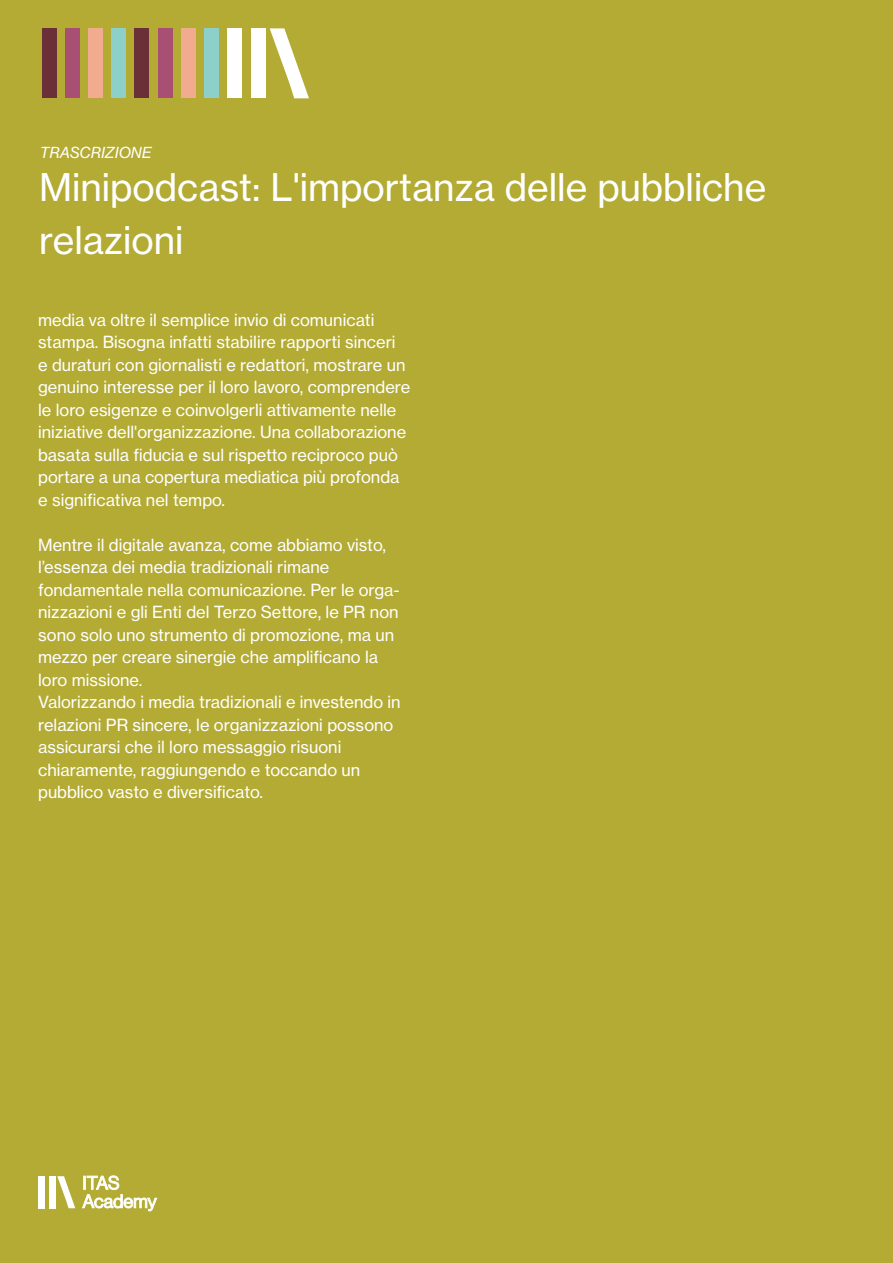
<style>
.page{position:relative;width:893px;height:1263px;background:#b3ab34}
.page>*{position:absolute;margin:0;border:0;box-sizing:border-box;transform-origin:0 0}
.t1{font:37.5px/52.5px "N Haas Grotesk TX Pro 55 Rg";color:#fff}
.t2{font:16.5px/22.5px "N Haas Grotesk TX Pro 55 Rg";color:#fff}
.t3{font:15px "N Haas Grotesk TX Pro 56 It";color:#fff}
</style>
<div class="page">
<div style="left:49px;top:1176px;width:7px;height:32px;background:#fff"></div>
<div style="left:38px;top:1176px;width:6px;height:32px;background:#fff"></div>
<svg style="left:57px;top:1176px;width:18px;height:32px"></svg>
<svg style="left:82px;top:1175px;width:76px;height:36px"></svg>
<div style="left:252px;top:28px;width:14px;height:70px;background:#fff"></div>
<div style="left:228px;top:28px;width:14px;height:70px;background:#fff"></div>
<div style="left:204px;top:28px;width:15px;height:70px;background:#8dd0c9"></div>
<div style="left:181px;top:28px;width:14px;height:70px;background:#f1ab8e"></div>
<div style="left:158px;top:28px;width:14px;height:70px;background:#a94f74"></div>
<div style="left:135px;top:28px;width:14px;height:70px;background:#6b2f38"></div>
<div style="left:112px;top:28px;width:14px;height:70px;background:#8dd0c9"></div>
<div style="left:88px;top:28px;width:15px;height:70px;background:#f1ab8e"></div>
<div style="left:65px;top:28px;width:14px;height:70px;background:#a94f74"></div>
<div style="left:42px;top:28px;width:14px;height:70px;background:#6b2f38"></div>
<svg style="left:270px;top:28px;width:39px;height:70px"></svg>
<p class="t3" style="left:40px;top:144px;width:114px">TRASCRIZIONE</p>
<h1 class="t1" style="left:39px;top:161px;width:729px">Minipodcast: L'importanza delle pubbliche relazioni</h1>
<p class="t2" style="left:38px;top:308px;width:374px">media va oltre il semplice invio di comunicati stampa. Bisogna infatti stabilire rapporti sinceri<br>e duraturi con giornalisti e redattori, mostrare un genuino interesse per il loro lavoro, comprendere le loro esigenze e coinvolgerli attivamente nelle iniziative dell'organizzazione. Una collaborazione basata sulla fiducia e sul rispetto reciproco può portare a una copertura mediatica più profonda e significativa nel tempo.</p>
<p class="t2" style="left:38px;top:533px;width:364px">Mentre il digitale avanza, come abbiamo visto, l’essenza dei media tradizionali rimane fondamentale nella comunicazione. Per le orga&shy;nizzazioni e gli Enti del Terzo Settore, le PR non sono solo uno strumento di promozione, ma un mezzo per creare sinergie che amplificano la loro missione.<br>Valorizzando i media tradizionali e investendo in relazioni PR sincere, le organizzazioni possono assicurarsi che il loro messaggio risuoni chiaramente, raggiungendo e toccando un pubblico vasto e diversificato.</p>
</div>
